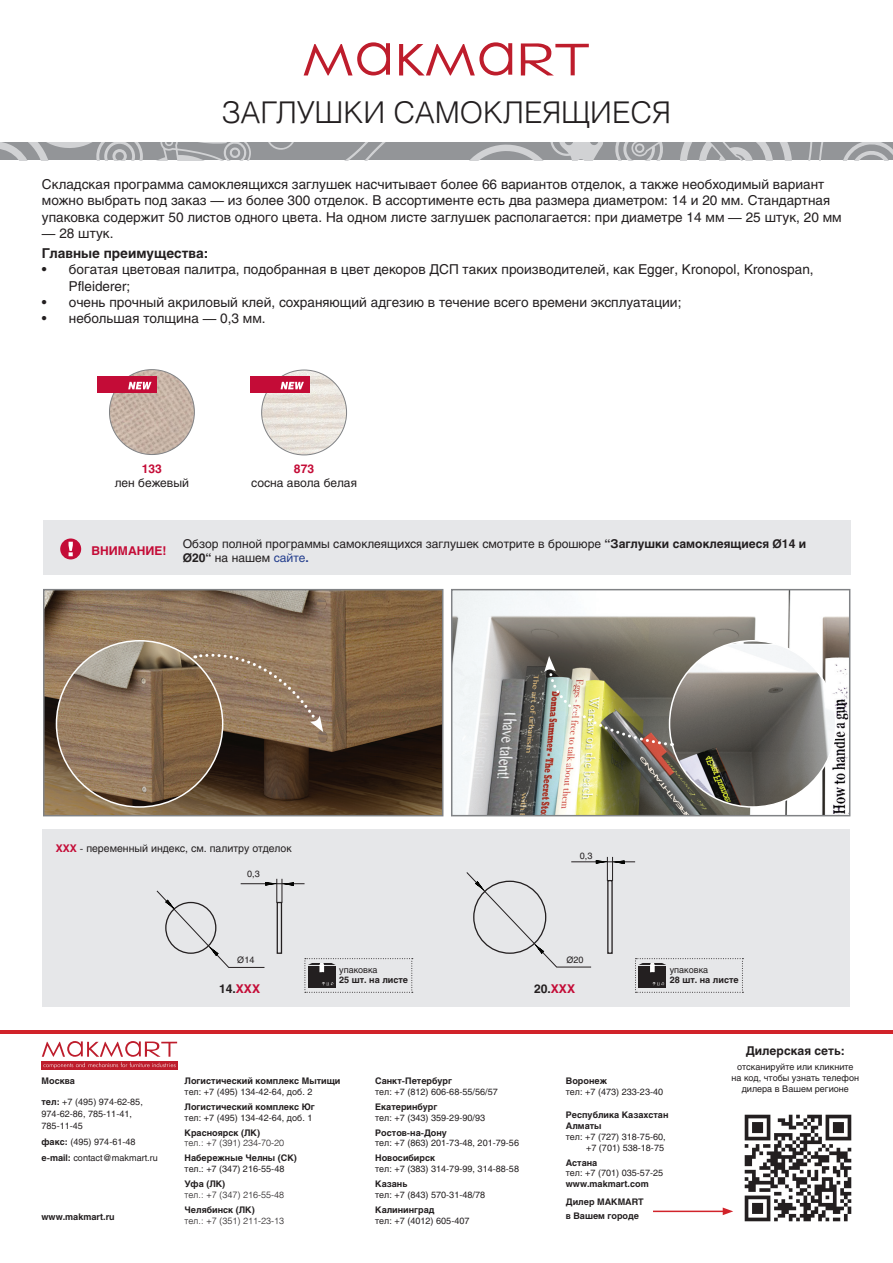
<style>
.page{position:relative;width:893px;height:1263px;background:#fff}
.page>*{position:absolute;margin:0;border:0;box-sizing:border-box;transform-origin:0 0}
.t1{font:300 30px "Helios";color:#231f20}
.t2{font:13.5px/16.2px "Helios";color:#231f20}
.t3{font:700 13.5px "Helios";color:#231f20}
.t4{font:12px/14.4px "Helios";color:#231f20}
.t5{font:700 12px "Helios";color:#231f20}
.t6{font:700 12px "Helios";color:#c40c37}
.t7{font:10.5px "Helios";color:#231f20}
.t8{font:9px/10.8px "Helios";color:#231f20}
.t9{font:700 9px/10.8px "Helios";color:#231f20}
.t10{font:300 9px "Helios";color:#231f20}
.s1{font-weight:700}
.s2{font-family:"Arial";font-weight:700}
.s3{color:#253f8e}
.s4{font-weight:700;color:#253f8e}
.s5{font-weight:700;color:#c40c37}
.s6{font-family:"Arial"}
.s7{color:#c40c37}
</style>
<div class="page">
<div style="left:0;top:142px;width:893px;height:18px;background:#939598"></div>
<svg style="left:0;top:142px;width:386px;height:19px"></svg>
<svg style="left:843px;top:142px;width:50px;height:18px"></svg>
<svg style="left:615px;top:142px;width:209px;height:18px"></svg>
<svg style="left:470px;top:142px;width:133px;height:18px"></svg>
<svg style="left:399px;top:42px;width:113px;height:33px"></svg>
<svg style="left:304px;top:42px;width:86px;height:33px"></svg>
<svg style="left:521px;top:43px;width:68px;height:32px"></svg>
<img style="left:744px;top:1114px;width:108px;height:108px">
<div style="left:42px;top:1061px;width:136px;height:9px;background:#be1d2c"></div>
<svg style="left:42px;top:1041px;width:135px;height:27px"></svg>
<hr style="left:0;top:1030px;width:893px;height:4px;background:#d1232a">
<hr style="left:653px;top:1210px;width:72px;height:2px;background:#d1232a">
<svg style="left:723px;top:1207px;width:10px;height:8px"></svg>
<img style="left:262px;top:370px;width:85px;height:85px;border-radius:42px">
<div style="left:42px;top:829px;width:808px;height:178px;background:#e6e7e9"></div>
<hr style="left:241px;top:883px;width:64px;height:1px;background:#231f20">
<hr style="left:571px;top:861px;width:64px;height:1px;background:#231f20">
<svg style="left:156px;top:879px;width:138px;height:89px"></svg>
<svg style="left:466px;top:857px;width:159px;height:110px"></svg>
<img style="left:46px;top:592px;width:394px;height:221px">
<div style="left:43px;top:589px;width:400px;height:227px;border:2px solid #808285"></div>
<img style="left:454px;top:592px;width:393px;height:221px">
<div style="left:451px;top:589px;width:399px;height:227px;border:2px solid #808285"></div>
<img style="left:56px;top:641px;width:167px;height:166px;border-radius:83px">
<img style="left:669px;top:641px;width:167px;height:166px;border-radius:83px">
<svg style="left:195px;top:653px;width:128px;height:79px;background:#997e62"></svg>
<img style="left:544px;top:656px;width:128px;height:91px">
<svg style="left:305px;top:958px;width:108px;height:35px"></svg>
<svg style="left:635px;top:958px;width:108px;height:35px"></svg>
<div style="left:43px;top:520px;width:807px;height:55px;background:#e6e7e9"></div>
<div style="left:61px;top:539px;width:19px;height:20px;background:#c40c37;border-radius:50%"></div>
<div style="left:60px;top:538px;width:21px;height:21px;border:2px solid #c40c37;border-radius:50%"></div>
<svg style="left:69px;top:542px;width:4px;height:14px"></svg>
<img style="left:109px;top:370px;width:85px;height:84px;border-radius:42px">
<div style="left:250px;top:377px;width:59px;height:16px;background:#c40c37"></div>
<svg style="left:281px;top:382px;width:23px;height:7px"></svg>
<div style="left:98px;top:377px;width:59px;height:16px;background:#c40c37"></div>
<svg style="left:128px;top:382px;width:24px;height:7px"></svg>
<h1 class="t1" style="left:222px;top:94px;width:451px">ЗАГЛУШКИ САМОКЛЕЯЩИЕСЯ</h1>
<p class="t2" style="left:42px;top:176px;width:801px">Складская программа самоклеящихся заглушек насчитывает более 66 вариантов отделок, а также необходимый вариант можно выбрать под заказ — из более 300 отделок. В ассортименте есть два размера диаметром: 14 и 20 мм. Стандартная упаковка содержит 50 листов одного цвета. На одном листе заглушек располагается: при диаметре 14 мм — 25 штук, 20 мм</p>
<p class="t2" style="left:42px;top:225px;width:73px">— 28 штук.</p>
<p class="t3" style="left:42px;top:246px;width:168px">Главные преимущества:</p>
<p class="t2" style="left:69px;top:261px;width:746px;text-indent:-27px">• богатая цветовая палитра, подобранная в цвет декоров ДСП таких производителей, как Egger, Kronopol, Kronospan,<br>Pfleiderer;</p>
<p class="t2" style="left:42px;top:294px;width:641px">• очень прочный акриловый клей, сохраняющий адгезию в течение всего времени эксплуатации;</p>
<p class="t2" style="left:42px;top:310px;width:225px">• небольшая толщина — 0,3 мм.</p>
<p class="t6" style="left:142px;top:461px;width:22px">133</p>
<p class="t4" style="left:115px;top:476px;width:76px">лен бежевый</p>
<p class="t6" style="left:294px;top:461px;width:22px">873</p>
<p class="t4" style="left:251px;top:476px;width:107px">сосна авола белая</p>
<p class="t6" style="left:92px;top:543px;width:76px">ВНИМАНИЕ!</p>
<p class="t4" style="left:183px;top:536px;width:625px">Обзор полной программы самоклеящихся заглушек смотрите в брошюре <span class="s1">“Заглушки самоклеящиеся</span> <span class="s2">Ø</span><span class="s1">14 и<br></span><span class="s2">Ø</span><span class="s1">20“</span> на нашем <span class="s3">сайте</span><span class="s4">.</span></p>
<p class="t7" style="left:56px;top:842px;width:238px"><span class="s5">ХХХ</span> - переменный индекс, см. палитру отделок</p>
<p class="t8" style="left:247px;top:869px;width:14px">0,3</p>
<p class="t8" style="left:580px;top:851px;width:14px">0,3</p>
<p class="t9" style="left:42px;top:1075px;width:35px">Москва</p>
<p class="t8" style="left:42px;top:1096px;width:103px;line-height:12px"><span class="s1">тел:</span> +7 (495) 974-62-85,<br>974-62-86, 785-11-41,<br>785-11-45</p>
<p class="t8" style="left:42px;top:1134px;width:118px;line-height:16.2px"><span class="s1">факс:</span> (495) 974-61-48 <span class="s1">e-mail:</span> contact@makmart.ru</p>
<p class="t9" style="left:42px;top:1211px;width:75px">www.makmart.ru</p>
<p class="t8" style="left:237px;top:954px;width:19px"><span class="s6">Ø</span>14</p>
<p class="t5" style="left:219px;top:981px;width:43px">14.<span class="s7">ХХХ</span></p>
<p class="t8" style="left:339px;top:964px;width:40px">упаковка</p>
<p class="t9" style="left:339px;top:975px;width:71px">25 шт. на листе</p>
<p class="t8" style="left:566px;top:954px;width:19px"><span class="s6">Ø</span>20</p>
<p class="t5" style="left:534px;top:981px;width:43px">20.<span class="s7">ХХХ</span></p>
<p class="t8" style="left:670px;top:964px;width:40px">упаковка</p>
<p class="t9" style="left:670px;top:975px;width:71px">28 шт. на листе</p>
<p class="t9" style="left:185px;top:1075px;width:157px">Логистический комплекс Мытищи</p>
<p class="t8" style="left:185px;top:1086px;width:129px">тел: +7 (495) 134-42-64, доб. 2</p>
<p class="t9" style="left:185px;top:1101px;width:132px">Логистический комплекс Юг</p>
<p class="t8" style="left:185px;top:1112px;width:129px">тел: +7 (495) 134-42-64, доб. 1</p>
<p class="t9" style="left:185px;top:1127px;width:77px">Красноярск (ЛК)</p>
<p class="t10" style="left:185px;top:1138px;width:101px">тел.: +7 (391) 234-70-20</p>
<p class="t9" style="left:185px;top:1153px;width:114px">Набережные Челны (CК)</p>
<p class="t8" style="left:185px;top:1163px;width:101px">тел.: +7 (347) 216-55-48</p>
<p class="t9" style="left:185px;top:1179px;width:42px">Уфа (ЛК)</p>
<p class="t10" style="left:185px;top:1189px;width:101px">тел.: +7 (347) 216-55-48</p>
<p class="t9" style="left:185px;top:1204px;width:72px">Челябинск (ЛК)</p>
<p class="t10" style="left:185px;top:1215px;width:101px">тел.: +7 (351) 211-23-13</p>
<p class="t9" style="left:375px;top:1075px;width:78px">Санкт-Петербург</p>
<p class="t8" style="left:375px;top:1086px;width:124px">тел: +7 (812) 606-68-55/56/57</p>
<p class="t9" style="left:375px;top:1101px;width:64px">Екатеринбург</p>
<p class="t8" style="left:375px;top:1112px;width:111px">тел: +7 (343) 359-29-90/93</p>
<p class="t9" style="left:375px;top:1127px;width:73px">Ростов-на-Дону</p>
<p class="t8" style="left:375px;top:1138px;width:145px">тел: +7 (863) 201-73-48, 201-79-56</p>
<p class="t9" style="left:375px;top:1153px;width:61px">Новосибирск</p>
<p class="t8" style="left:375px;top:1163px;width:145px">тел: +7 (383) 314-79-99, 314-88-58</p>
<p class="t9" style="left:375px;top:1179px;width:34px">Казань</p>
<p class="t8" style="left:375px;top:1189px;width:111px">тел: +7 (843) 570-31-48/78</p>
<p class="t9" style="left:375px;top:1204px;width:61px">Калининград</p>
<p class="t8" style="left:375px;top:1215px;width:96px">тел: +7 (4012) 605-407</p>
<p class="t9" style="left:566px;top:1075px;width:43px">Воронеж</p>
<p class="t8" style="left:566px;top:1086px;width:99px">тел: +7 (473) 233-23-40</p>
<p class="t9" style="left:566px;top:1109px;width:104px">Республика Казахстан<br>Алматы</p>
<p class="t8" style="left:566px;top:1131px;width:101px;text-align:right">тел: +7 (727) 318-75-60, +7 (701) 538-18-75</p>
<p class="t9" style="left:566px;top:1157px;width:33px">Астана</p>
<p class="t8" style="left:566px;top:1168px;width:99px">тел: +7 (701) 035-57-25</p>
<p class="t9" style="left:566px;top:1175px;width:84px;line-height:17.7px">www.makmart.com<br>Дилер MAKMART</p>
<p class="t9" style="left:566px;top:1210px;width:75px">в Вашем городе</p>
<p class="t5" style="left:746px;top:1044px;width:101px">Дилерская сеть:</p>
<p class="t8" style="left:732px;top:1061px;width:129px;text-align:center">отсканируйте или кликните на код, чтобы узнать телефон дилера в Вашем регионе</p>
</div>
